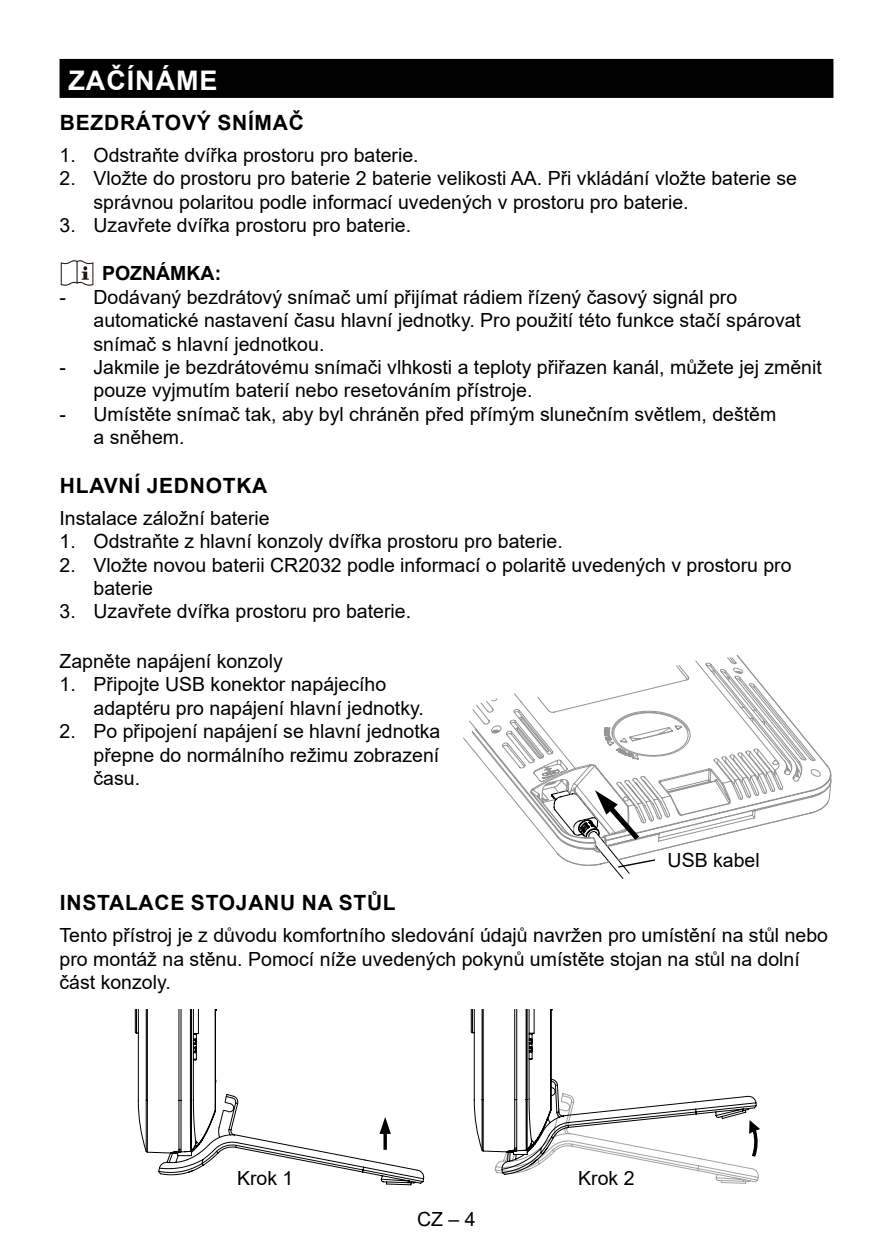
<style>
.page{position:relative;width:893px;height:1259px;background:#fff}
.page>*{position:absolute;margin:0;border:0;box-sizing:border-box;transform-origin:0 0}
.t1{font:700 27px "Arial";letter-spacing:.035em;color:#fff}
.t2{font:700 21px "Arial";letter-spacing:.035em;color:#000}
.t3{font:19.5px/23.4px "Arial";color:#000}
.t4{font:700 19.5px "Arial";color:#000}
</style>
<div class="page">
<div style="left:60px;top:59px;width:773px;height:39px;background:#000"></div>
<svg style="left:60px;top:262px;width:34px;height:23px"></svg>
<svg style="left:61px;top:260px;width:32px;height:26px"></svg>
<svg style="left:469px;top:711px;width:47px;height:92px"></svg>
<svg style="left:516px;top:654px;width:312px;height:225px"></svg>
<svg style="left:134px;top:1010px;width:291px;height:175px"></svg>
<svg style="left:470px;top:1010px;width:83px;height:20px"></svg>
<svg style="left:470px;top:1030px;width:290px;height:154px"></svg>
<h1 class="t1" style="left:69px;top:61px;width:151px">ZAČÍNÁME</h1>
<p class="t2" style="left:60px;top:108px;width:245px">BEZDRÁTOVÝ SNÍMAČ</p>
<p class="t3" style="left:60px;top:143px;width:361px">1. Odstraňte dvířka prostoru pro baterie.</p>
<p class="t3" style="left:94px;top:167px;width:705px;text-indent:-34px">2. Vložte do prostoru pro baterie 2 baterie velikosti AA. Při vkládání vložte baterie se správnou polaritou podle informací uvedených v prostoru pro baterie.</p>
<p class="t3" style="left:60px;top:213px;width:353px">3. Uzavřete dvířka prostoru pro baterie.</p>
<p class="t4" style="left:102px;top:260px;width:121px">POZNÁMKA:</p>
<p class="t3" style="left:94px;top:285px;width:709px;text-indent:-34px">- Dodávaný bezdrátový snímač umí přijímat rádiem řízený časový signál pro automatické nastavení času hlavní jednotky. Pro použití této funkce stačí spárovat snímač s hlavní jednotkou.</p>
<p class="t3" style="left:94px;top:355px;width:730px;text-indent:-34px">- Jakmile je bezdrátovému snímači vlhkosti a teploty přiřazen kanál, můžete jej změnit pouze vyjmutím baterií nebo resetováním přístroje.</p>
<p class="t3" style="left:94px;top:402px;width:684px;text-indent:-34px">- Umístěte snímač tak, aby byl chráněn před přímým slunečním světlem, deštěm a sněhem.</p>
<p class="t2" style="left:60px;top:471px;width:209px">HLAVNÍ JEDNOTKA</p>
<p class="t3" style="left:60px;top:506px;width:212px">Instalace záložní baterie</p>
<p class="t3" style="left:60px;top:529px;width:505px">1. Odstraňte z hlavní konzoly dvířka prostoru pro baterie.</p>
<p class="t3" style="left:94px;top:553px;width:700px;text-indent:-34px">2. Vložte novou baterii CR2032 podle informací o polaritě uvedených v prostoru pro baterie</p>
<p class="t3" style="left:60px;top:600px;width:353px">3. Uzavřete dvířka prostoru pro baterie.</p>
<p class="t3" style="left:60px;top:649px;width:225px">Zapněte napájení konzoly</p>
<p class="t3" style="left:94px;top:673px;width:332px;text-indent:-34px">1. Připojte USB konektor napájecího adaptéru pro napájení hlavní jednotky.</p>
<p class="t3" style="left:94px;top:719px;width:348px;text-align:justify;text-indent:-34px">2. Po připojení napájení se hlavní jednotka přepne do normálního režimu zobrazení času.</p>
<p class="t3" style="left:668px;top:848px;width:94px">USB kabel</p>
<p class="t2" style="left:60px;top:888px;width:337px">INSTALACE STOJANU NA STŮL</p>
<p class="t3" style="left:60px;top:923px;width:770px">Tento přístroj je z důvodu komfortního sledování údajů navržen pro umístění na stůl nebo pro montáž na stěnu. Pomocí níže uvedených pokynů umístěte stojan na stůl na dolní část konzoly.</p>
<p class="t3" style="left:237px;top:1166px;width:58px">Krok 1</p>
<p class="t3" style="left:578px;top:1166px;width:58px">Krok 2</p>
<p class="t3" style="left:417px;top:1207px;width:60px">CZ – 4</p>
</div>
